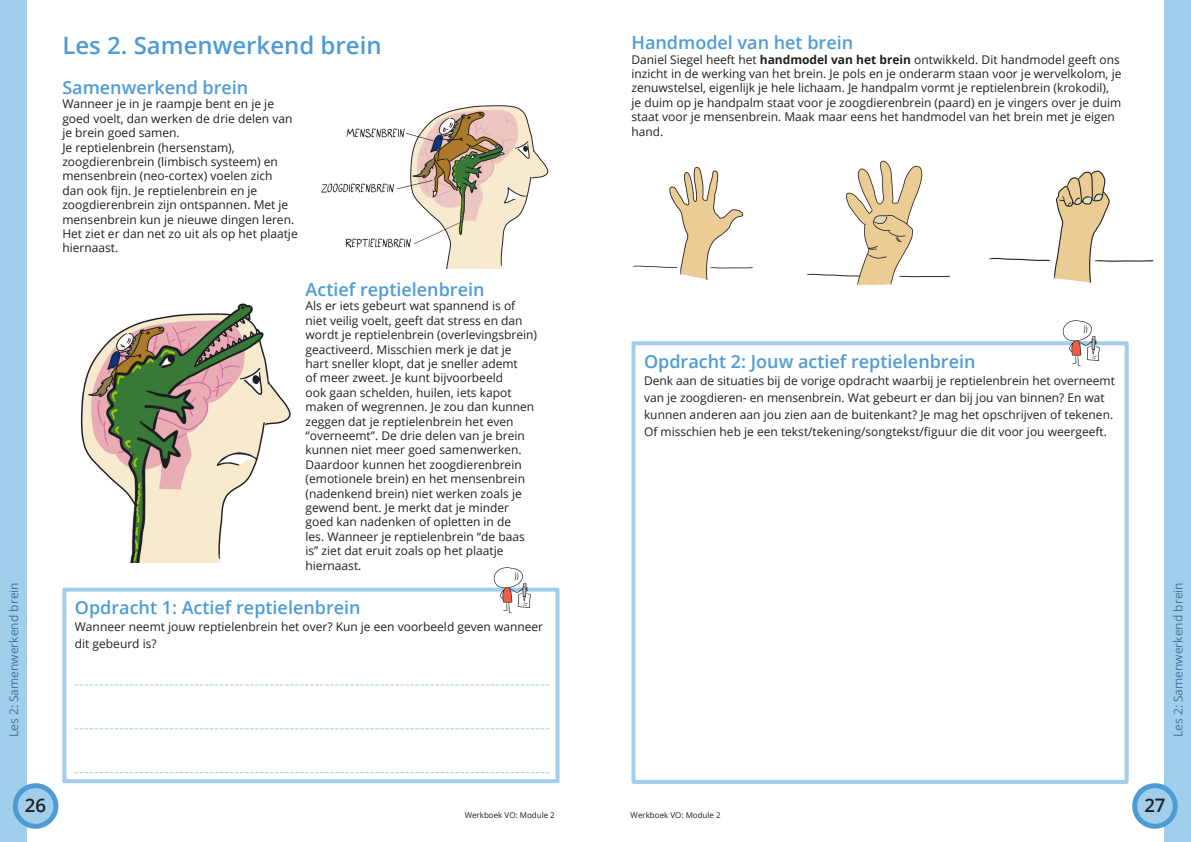
<style>
.page{position:relative;width:1191px;height:842px;background:#fff}
.page>*{position:absolute;margin:0;border:0;box-sizing:border-box;transform-origin:0 0}
.titelkoppen_lessen_2{font:600 24px "Open Sans";color:#4f9bd4}
.t1{font:600 18.6px "Open Sans";color:#231f20}
.Subkopje{font:600 18px "Open Sans";color:#4f9bd4}
.Broodtekst{font:600 18px "Open Sans";color:#4f9bd4}
.Broodtekst-2{font:12px/14.4px "Open Sans";color:#231f20}
.Broodtekst-3{font:12px "Open Sans";color:#3a76a1}
.t2{font:8px "Open Sans";color:#231f20}
.s1{font-weight:700}
</style>
<div class="page">
<div style="left:1164px;top:0;width:27px;height:842px;background:#a1ceea"></div>
<div style="left:0;top:0;width:27px;height:842px;background:#a1ceea"></div>
<svg style="left:1132px;top:783px;width:46px;height:46px"></svg>
<svg style="left:12px;top:783px;width:47px;height:46px"></svg>
<img style="left:321px;top:105px;width:228px;height:164px">
<img style="left:80px;top:303px;width:211px;height:259px">
<div style="left:62px;top:588px;width:497px;height:195px;border:4px solid #a1ceea"></div>
<svg style="left:75px;top:684px;width:474px;height:1px"></svg>
<svg style="left:75px;top:728px;width:474px;height:1px"></svg>
<svg style="left:75px;top:772px;width:474px;height:1px"></svg>
<img style="left:490px;top:567px;width:41px;height:47px">
<div style="left:631px;top:341px;width:497px;height:443px;border:4px solid #a1ceea"></div>
<img style="left:632px;top:167px;width:121px;height:114px">
<img style="left:806px;top:160px;width:144px;height:126px">
<img style="left:988px;top:170px;width:166px;height:113px">
<img style="left:1059px;top:320px;width:41px;height:47px">
<p class="Broodtekst-3" style="left:6px;top:737px;width:156px;rotate:-90deg">Les 2: Samenwerkend brein</p>
<p class="titelkoppen_lessen_2" style="left:62px;top:29px;width:321px">Les 2. Samenwerkend brein</p>
<p class="Broodtekst" style="left:62px;top:75px;width:187px">Samenwerkend brein</p>
<p class="Broodtekst-2" style="left:62px;top:96px;width:232px">Wanneer je in je raampje bent en je je goed voelt, dan werken de drie delen van je brein goed samen.</p>
<p class="Broodtekst-2" style="left:62px;top:140px;width:237px">Je reptielenbrein (hersenstam), zoogdierenbrein (limbisch systeem) en mensenbrein (neo-cortex) voelen zich<br>dan ook fijn. Je reptielenbrein en je zoogdierenbrein zijn ontspannen. Met je mensenbrein kun je nieuwe dingen leren.<br>Het ziet er dan net zo uit als op het plaatje hiernaast.</p>
<p class="Broodtekst" style="left:305px;top:277px;width:180px">Actief reptielenbrein</p>
<p class="Broodtekst-2" style="left:305px;top:298px;width:233px">Als er iets gebeurt wat spannend is of niet veilig voelt, geeft dat stress en dan wordt je reptielenbrein (overlevingsbrein) geactiveerd. Misschien merk je dat je hart sneller klopt, dat je sneller ademt<br>of meer zweet. Je kunt bijvoorbeeld<br>ook gaan schelden, huilen, iets kapot maken of wegrennen. Je zou dan kunnen zeggen dat je reptielenbrein het even “overneemt”. De drie delen van je brein kunnen niet meer goed samenwerken.<br>Daardoor kunnen het zoogdierenbrein (emotionele brein) en het mensenbrein (nadenkend brein) niet werken zoals je gewend bent. Je merkt dat je minder goed kan nadenken of opletten in de<br>les. Wanneer je reptielenbrein “de baas is” ziet dat eruit zoals op het plaatje hiernaast.</p>
<p class="Subkopje" style="left:75px;top:595px;width:287px">Opdracht 1: Actief reptielenbrein</p>
<p class="Broodtekst-2" style="left:75px;top:618px;width:470px;line-height:17px">Wanneer neemt jouw reptielenbrein het over? Kun je een voorbeeld geven wanneer dit gebeurd is?</p>
<p class="Broodtekst" style="left:631px;top:30px;width:223px">Handmodel van het brein</p>
<p class="Broodtekst-2" style="left:631px;top:52px;width:491px">Daniel Siegel heeft het <span class="s1">handmodel van het brein</span> ontwikkeld. Dit handmodel geeft ons inzicht in de werking van het brein. Je pols en je onderarm staan voor je wervelkolom, je zenuwstelsel, eigenlijk je hele lichaam. Je handpalm vormt je reptielenbrein (krokodil), je duim op je handpalm staat voor je zoogdierenbrein (paard) en je vingers over je duim staat voor je mensenbrein. Maak maar eens het handmodel van het brein met je eigen hand.</p>
<p class="Subkopje" style="left:644px;top:349px;width:333px">Opdracht 2: Jouw actief reptielenbrein</p>
<p class="Broodtekst-2" style="left:644px;top:371px;width:472px;line-height:17px">Denk aan de situaties bij de vorige opdracht waarbij je reptielenbrein het overneemt van je zoogdieren- en mensenbrein. Wat gebeurt er dan bij jou van binnen? En wat kunnen anderen aan jou zien aan de buitenkant? Je mag het opschrijven of tekenen.<br>Of misschien heb je een tekst/tekening/songtekst/figuur die dit voor jou weergeeft.</p>
<p class="Broodtekst-3" style="left:1169px;top:737px;width:156px;rotate:-90deg">Les 2: Samenwerkend brein</p>
<h2 class="t1" style="left:25px;top:793px;width:23px">26</h2>
<h2 class="t1" style="left:1144px;top:793px;width:23px">27</h2>
<p class="t2" style="left:465px;top:810px;width:92px">Werkboek VO: Module 2</p>
<p class="t2" style="left:630px;top:810px;width:92px">Werkboek VO: Module 2</p>
</div>
